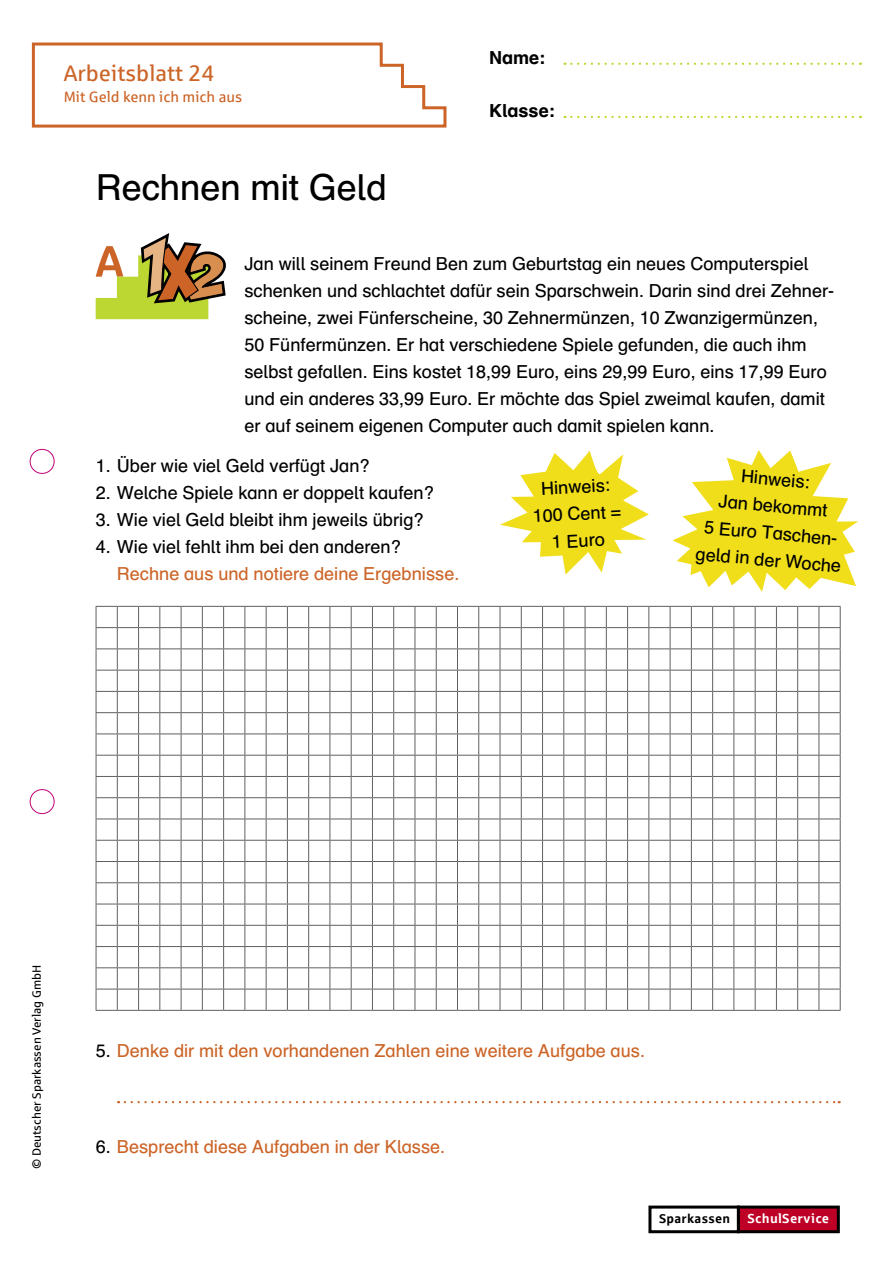
<style>
.page{position:relative;width:893px;height:1263px;background:#fff}
.page>*{position:absolute;margin:0;border:0;box-sizing:border-box;transform-origin:0 0}
.Überschrift_24{font:36px "Schulbuch Nord";color:#000}
.Kapitelbezeichnung_1{font:22.5px "Sparkasse Rg";color:#cc6427}
.Fliesstext_12_18_sch{font:18px/27px "Schulbuch Nord";color:#000;text-align:center}
.Fliesstext_12_18_sch-2{font:18px/27px "Schulbuch Nord";color:#cc6427}
.t1{font:700 18px "Schulbuch Nord";color:#000}
.Kapitelbezeichnung_U{font:15px "Sparkasse Rg";color:#cc6427}
.t2{font:700 13.2px "Sparkasse Rg";letter-spacing:.025em;color:#fff}
.t3{font:700 12.75px "Sparkasse Rg";letter-spacing:.02em;color:#000}
.t4{font:12px "Sparkasse Rg";color:#000}
.s1{color:#000}
</style>
<div class="page">
<svg style="left:31px;top:42px;width:416px;height:86px"></svg>
<svg style="left:96px;top:233px;width:130px;height:86px"></svg>
<div style="left:30px;top:449px;width:25px;height:25px;border:1px solid #c10077;border-radius:50%"></div>
<div style="left:30px;top:789px;width:25px;height:25px;border:1px solid #c10077;border-radius:50%"></div>
<div style="left:648px;top:1205px;width:92px;height:28px;border:3px solid #000"></div>
<div style="left:738px;top:1207px;width:100px;height:25px;background:#be0027"></div>
<div style="left:737px;top:1205px;width:103px;height:28px;border:3px solid #000"></div>
<svg style="left:565px;top:116px;width:296px;height:2px"></svg>
<svg style="left:565px;top:63px;width:296px;height:2px"></svg>
<svg style="left:125px;top:1101px;width:715px;height:2px"></svg>
<svg style="left:96px;top:606px;width:745px;height:405px"></svg>
<svg style="left:500px;top:451px;width:149px;height:123px"></svg>
<svg style="left:672px;top:450px;width:186px;height:142px"></svg>
<p class="Kapitelbezeichnung_1" style="left:64px;top:59px;width:152px">Arbeitsblatt 24</p>
<p class="Kapitelbezeichnung_U" style="left:64px;top:87px;width:180px">Mit Geld kenn ich mich aus</p>
<p class="Überschrift_24" style="left:96px;top:164px;width:292px">Rechnen mit Geld</p>
<p class="t1" style="left:489px;top:46px;width:58px">Name:</p>
<p class="t1" style="left:489px;top:99px;width:67px">Klasse:</p>
<p class="Fliesstext_12_18_sch" style="left:244px;top:249px;width:591px;text-align:left">Jan will seinem Freund Ben zum Geburtstag ein neues Computerspiel schenken und schlachtet dafür sein Sparschwein. Darin sind drei Zehner&shy;scheine, zwei Fünferscheine, 30 Zehnermünzen, 10 Zwanzigermünzen, 50 Fünfermünzen. Er hat verschiedene Spiele gefunden, die auch ihm selbst gefallen. Eins kostet 18,99 Euro, eins 29,99 Euro, eins 17,99 Euro und ein anderes 33,99 Euro. Er möchte das Spiel zweimal kaufen, damit er auf seinem eigenen Computer auch damit spielen kann.</p>
<p class="Fliesstext_12_18_sch" style="left:96px;top:451px;width:276px">1. Über wie viel Geld verfügt Jan?</p>
<p class="Fliesstext_12_18_sch" style="left:96px;top:478px;width:340px">2. Welche Spiele kann er doppelt kaufen?</p>
<p class="Fliesstext_12_18_sch" style="left:96px;top:505px;width:329px">3. Wie viel Geld bleibt ihm jeweils übrig?</p>
<p class="Fliesstext_12_18_sch-2" style="left:117px;top:532px;width:344px;text-indent:-21px"><span class="s1">4. Wie viel fehlt ihm bei den anderen?<br></span>Rechne aus und notiere deine Ergebnisse.</p>
<p class="Fliesstext_12_18_sch" style="left:742px;top:462px;width:70px;rotate:5deg">Hinweis:</p>
<p class="Fliesstext_12_18_sch" style="left:702px;top:485px;width:147px;rotate:5deg">Jan bekommt<br>5 Euro Taschen&shy;geld in der Woche</p>
<p class="Fliesstext_12_18_sch" style="left:540px;top:474px;width:70px;rotate:-3deg">Hinweis:</p>
<p class="Fliesstext_12_18_sch" style="left:532px;top:502px;width:90px;rotate:-3deg">100 Cent =<br>1 Euro</p>
<p class="t4" style="left:29px;top:1169px;width:206px;rotate:-90deg">© Deutscher Sparkassen Verlag GmbH</p>
<p class="Fliesstext_12_18_sch-2" style="left:96px;top:1036px;width:551px"><span class="s1">5.</span> Denke dir mit den vorhandenen Zahlen eine weitere Aufgabe aus.</p>
<p class="Fliesstext_12_18_sch-2" style="left:96px;top:1133px;width:351px"><span class="s1">6.</span> Besprecht diese Aufgaben in der Klasse.</p>
<p class="t3" style="left:659px;top:1210px;width:72px">Sparkassen</p>
<p class="t2" style="left:747px;top:1210px;width:83px">SchulService</p>
</div>
